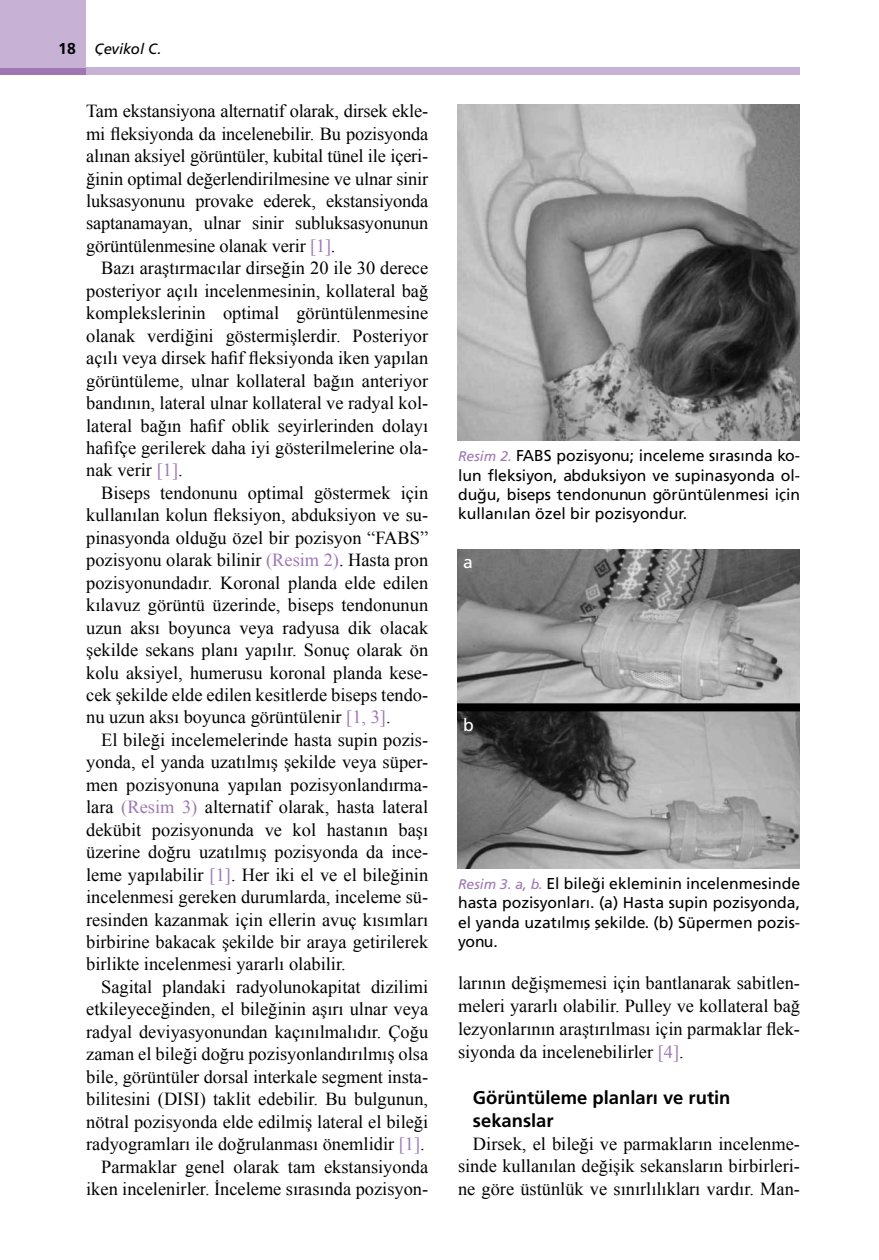
<style>
.page{position:relative;width:879px;height:1260px;background:#fff}
.page>*{position:absolute;margin:0;border:0;box-sizing:border-box;transform-origin:0 0}
.t1{font:18.38px/22.4px "Times New Roman";color:#000;text-align:justify}
.t2{font:18.38px/22.9px "Frutiger Bold Tr";color:#000}
.t3{font:17.5px "Frutiger Normal Tr";color:#fff}
.t4{font:15.75px/19.2px "Frutiger Normal Tr";color:#000;text-align:justify}
.t5{font:14.88px "Frutiger Italic Tr";color:#000}
.s1{font-family:"Frutiger Bold Tr";font-size:15.75px}
.s2{color:#9e76b4}
.s3{font-family:"Frutiger Italic Tr";font-size:14px;color:#9e76b4}
</style>
<div class="page">
<img style="left:457px;top:549px;width:342px;height:319px">
<img style="left:457px;top:104px;width:342px;height:336px">
<div style="left:0;top:68px;width:86px;height:7px;background:#9e76b4"></div>
<div style="left:86px;top:68px;width:713px;height:7px;background:#c7b2d6"></div>
<div style="left:0;top:0;width:86px;height:68px;background:#c7b2d6"></div>
<p class="t5" style="left:58px;top:40px;width:105px"><span class="s1">18</span> Çevikol C.</p>
<p class="t1" style="left:86px;top:100px;width:343px">Tam ekstansiyona alternatif olarak, dirsek ekle&shy;mi fleksiyonda da incelenebilir. Bu pozisyonda alınan aksiyel görüntüler, kubital tünel ile içeri&shy;ğinin optimal değerlendirilmesine ve ulnar sinir luksasyonunu provake ederek, ekstansiyonda saptanamayan, ulnar sinir subluksasyonunun görüntülenmesine olanak verir <span class="s2">[1]</span>.</p>
<p class="t1" style="left:86px;top:257px;width:343px;text-indent:15px">Bazı araştırmacılar dirseğin 20 ile 30 derece posteriyor açılı incelenmesinin, kollateral bağ komplekslerinin optimal görüntülenmesine olanak verdiğini göstermişlerdir. Posteriyor açılı veya dirsek hafif fleksiyonda iken yapılan görüntüleme, ulnar kollateral bağın anteriyor bandının, lateral ulnar kollateral ve radyal kol&shy;lateral bağın hafif oblik seyirlerinden dolayı hafifçe gerilerek daha iyi gösterilmelerine ola&shy;nak verir <span class="s2">[1]</span>.</p>
<p class="t1" style="left:86px;top:481px;width:343px;text-indent:15px">Biseps tendonunu optimal göstermek için kullanılan kolun fleksiyon, abduksiyon ve su&shy;pinasyonda olduğu özel bir pozisyon “FABS” pozisyonu olarak bilinir <span class="s2">(Resim 2)</span>. Hasta pron pozisyonundadır. Koronal planda elde edilen kılavuz görüntü üzerinde, biseps tendonunun uzun aksı boyunca veya radyusa dik olacak şekilde sekans planı yapılır. Sonuç olarak ön kolu aksiyel, humerusu koronal planda kese&shy;cek şekilde elde edilen kesitlerde biseps tendo&shy;nu uzun aksı boyunca görüntülenir <span class="s2">[1, 3]</span>.</p>
<p class="t1" style="left:86px;top:728px;width:343px;text-indent:15px">El bileği incelemelerinde hasta supin pozis&shy;yonda, el yanda uzatılmış şekilde veya süper&shy;men pozisyonuna yapılan pozisyonlandırma&shy;lara <span class="s2">(Resim 3)</span> alternatif olarak, hasta lateral dekübit pozisyonunda ve kol hastanın başı üzerine doğru uzatılmış pozisyonda da ince&shy;leme yapılabilir <span class="s2">[1]</span>. Her iki el ve el bileğinin incelenmesi gereken durumlarda, inceleme sü&shy;resinden kazanmak için ellerin avuç kısımları birbirine bakacak şekilde bir araya getirilerek birlikte incelenmesi yararlı olabilir.</p>
<p class="t1" style="left:86px;top:975px;width:343px;text-align:right">Sagital plandaki radyolunokapitat dizilimi etkileyeceğinden, el bileğinin aşırı ulnar veya radyal deviyasyonundan kaçınılmalıdır. Çoğu zaman el bileği doğru pozisyonlandırılmış olsa bile, görüntüler dorsal interkale segment insta&shy;bilitesini (DISI) taklit edebilir. Bu bulgunun, nötral pozisyonda elde edilmiş lateral el bileği radyogramları ile doğrulanması önemlidir <span class="s2">[1]</span>.<br>Parmaklar genel olarak tam ekstansiyonda iken incelenirler. İnceleme sırasında pozisyon-</p>
<p class="t1" style="left:458px;top:972px;width:343px;line-height:22.9px">larının değişmemesi için bantlanarak sabitlen&shy;meleri yararlı olabilir. Pulley ve kollateral bağ lezyonlarının araştırılması için parmaklar flek&shy;siyonda da incelenebilirler <span class="s2">[4]</span>.</p>
<p class="t4" style="left:458px;top:446px;width:343px"><span class="s3">Resim 2.</span> FABS pozisyonu; inceleme sırasında ko&shy;lun fleksiyon, abduksiyon ve supinasyonda ol&shy;duğu, biseps tendonunun görüntülenmesi için kullanılan özel bir pozisyondur.</p>
<p class="t3" style="left:463px;top:551px;width:11px">a</p>
<p class="t3" style="left:463px;top:715px;width:12px">b</p>
<p class="t4" style="left:458px;top:874px;width:343px"><span class="s3">Resim 3. a, b.</span> El bileği ekleminin incelenmesinde hasta pozisyonları. (a) Hasta supin pozisyonda, el yanda uzatılmış şekilde. (b) Süpermen pozis&shy;yonu.</p>
<p class="t2" style="left:472px;top:1086px;width:259px">Görüntüleme planları ve rutin sekanslar</p>
<p class="t1" style="left:458px;top:1132px;width:343px;line-height:22.9px;text-indent:15px">Dirsek, el bileği ve parmakların incelenme&shy;sinde kullanılan değişik sekansların birbirleri&shy;ne göre üstünlük ve sınırlılıkları vardır. Man-</p>
</div>
